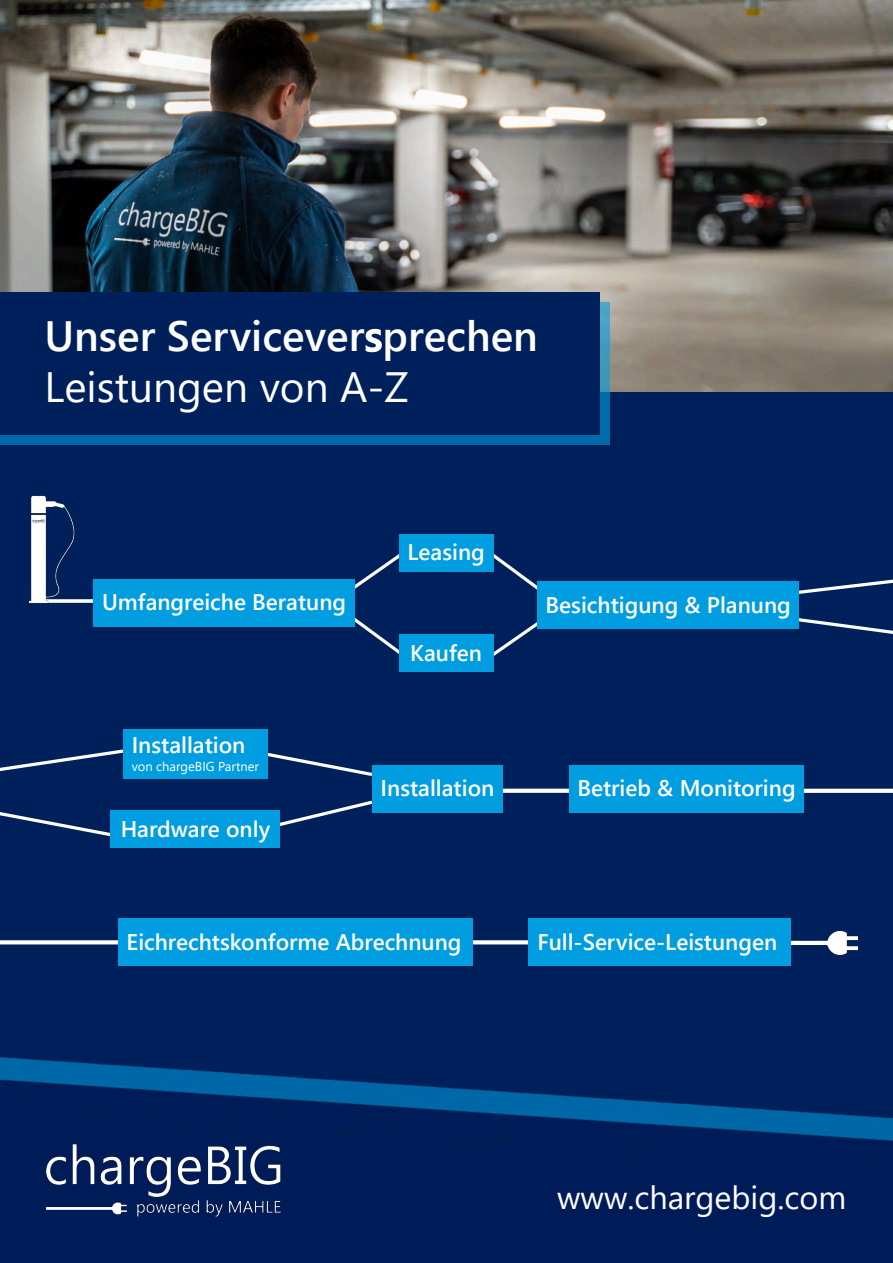
<style>
.page{position:relative;width:893px;height:1263px;background:#00205b}
.page>*{position:absolute;margin:0;border:0;box-sizing:border-box;transform-origin:0 0}
.t1{font:600 42.3px "Segoe UI";color:#fff}
.t2{font:42.3px "Segoe UI";color:#fff}
.t3{font:32.4px "Segoe UI";color:#fff}
.t4{font:600 22.65px "Segoe UI";color:#fff}
.t5{font:12.9px "Segoe UI";color:#fff}
</style>
<div class="page">
<img style="left:0;top:1057px;width:893px;height:160px">
<img style="left:0;top:0;width:893px;height:391px">
<svg style="left:0;top:303px;width:610px;height:142px;background:#0769a5"></svg>
<div style="left:0;top:292px;width:599px;height:142px;background:#00205b"></div>
<img style="left:47px;top:1145px;width:234px;height:71px">
<img style="left:791px;top:931px;width:67px;height:23px">
<svg style="left:0;top:940px;width:118px;height:4px"></svg>
<svg style="left:472px;top:940px;width:57px;height:4px"></svg>
<div style="left:118px;top:918px;width:354px;height:48px;background:#009de0"></div>
<div style="left:529px;top:918px;width:262px;height:48px;background:#009de0"></div>
<svg style="left:0;top:810px;width:111px;height:30px"></svg>
<svg style="left:503px;top:789px;width:66px;height:4px"></svg>
<svg style="left:803px;top:789px;width:90px;height:4px"></svg>
<svg style="left:0;top:749px;width:123px;height:22px"></svg>
<svg style="left:267px;top:746px;width:105px;height:32px"></svg>
<svg style="left:280px;top:800px;width:96px;height:26px"></svg>
<div style="left:372px;top:765px;width:131px;height:47px;background:#009de0"></div>
<div style="left:569px;top:765px;width:234px;height:47px;background:#009de0"></div>
<div style="left:123px;top:729px;width:144px;height:50px;background:#009de0"></div>
<div style="left:111px;top:810px;width:169px;height:38px;background:#009de0"></div>
<svg style="left:78px;top:599px;width:15px;height:4px"></svg>
<svg style="left:355px;top:554px;width:44px;height:35px"></svg>
<svg style="left:799px;top:579px;width:94px;height:15px"></svg>
<svg style="left:799px;top:618px;width:94px;height:16px"></svg>
<svg style="left:493px;top:550px;width:45px;height:47px"></svg>
<svg style="left:355px;top:617px;width:44px;height:37px"></svg>
<svg style="left:493px;top:616px;width:45px;height:44px"></svg>
<div style="left:93px;top:579px;width:262px;height:48px;background:#009de0"></div>
<div style="left:538px;top:581px;width:261px;height:48px;background:#009de0"></div>
<div style="left:399px;top:634px;width:94px;height:38px;background:#009de0"></div>
<div style="left:399px;top:534px;width:94px;height:38px;background:#009de0"></div>
<img style="left:29px;top:495px;width:49px;height:109px">
<h1 class="t1" style="left:45px;top:296px;width:495px">Unser Serviceversprechen</h1>
<h1 class="t2" style="left:45px;top:347px;width:366px">Leistungen von A-Z</h1>
<p class="t4" style="left:408px;top:531px;width:79px">Leasing</p>
<p class="t4" style="left:102px;top:581px;width:246px">Umfangreiche Beratung</p>
<p class="t4" style="left:546px;top:583px;width:247px">Besichtigung &amp; Planung</p>
<p class="t4" style="left:410px;top:631px;width:73px">Kaufen</p>
<p class="t4" style="left:132px;top:724px;width:115px">Installation</p>
<p class="t5" style="left:132px;top:754px;width:129px">von chargeBIG Partner</p>
<p class="t4" style="left:121px;top:807px;width:151px">Hardware only</p>
<p class="t4" style="left:381px;top:766px;width:115px">Installation</p>
<p class="t4" style="left:577px;top:766px;width:220px">Betrieb &amp; Monitoring</p>
<p class="t4" style="left:127px;top:920px;width:336px">Eichrechtskonforme Abrechnung</p>
<p class="t4" style="left:537px;top:920px;width:241px">Full-Service-Leistungen</p>
<h2 class="t3" style="left:557px;top:1167px;width:291px">www.chargebig.com</h2>
</div>
